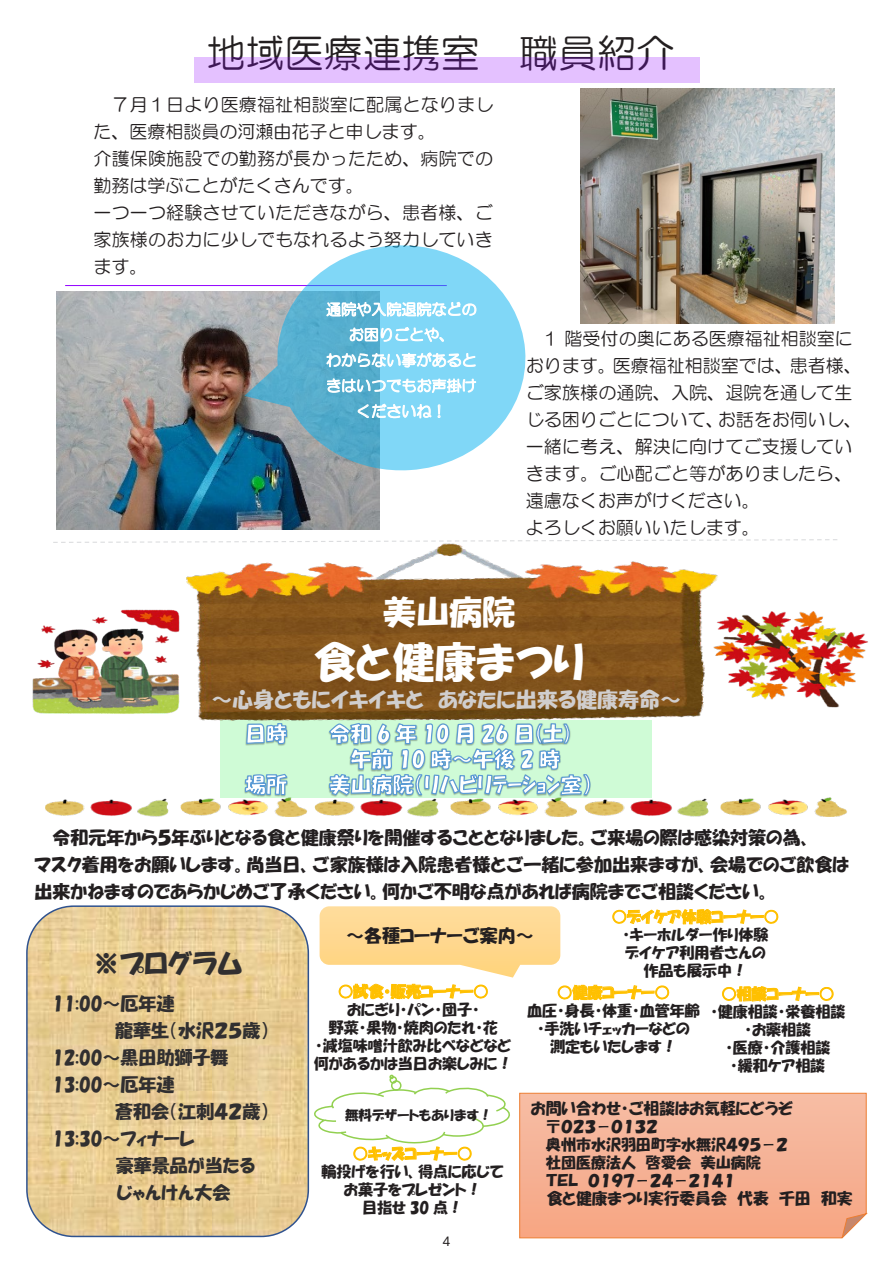
<style>
.page{position:relative;width:893px;height:1263px;background:#fff}
.page>*{position:absolute;margin:0;border:0;box-sizing:border-box;transform-origin:0 0}
.t1{font:42px "HGP Soei Kakupoptai";color:#fff}
.t2{font:39px "HG Maru Gothic MPRO";color:#231f20}
.t3{font:33px "HGP Soei Kakupoptai";color:#fff}
.t4{font:27px "HGP Soei Kakupoptai";color:#312f30}
.t5{font:21px "HGP Soei Kakupoptai";color:#d0cece}
.t6{font:18px/27px "HG Maru Gothic MPRO";letter-spacing:.005em;color:#231f20}
.t7{font:18px/27px "HGP Soei Kakupoptai";color:#231f20}
.t8{font:18px "HGP Soei Kakupoptai";color:#312f30}
.t9{font:15.75px "HGP Soei Kakupoptai";color:#231f20}
.t10{font:15px/18px "HGP Soei Kakupoptai";color:#231f20;text-align:center}
.t11{font:15px "HGP Soei Kakupoptai";color:#ffc000}
.t12{font:15px/25.5px "HG Maru Gothic MPRO";color:#fff;text-align:center}
.t13{font:13.5px "HGP Soei Kakupoptai";color:#231f20}
.t14{font:12px "UD Shin Go Pr 6";color:#231f20}
</style>
<div class="page">
<div style="left:220px;top:720px;width:431px;height:78px;background:#cffbd6"></div>
<div style="left:195px;top:57px;width:505px;height:25px;background:#e4c1ff"></div>
<img style="left:57px;top:291px;width:322px;height:239px">
<hr style="left:65px;top:285px;width:382px;height:1px;background:#9201ff">
<svg style="left:53px;top:539px;width:785px;height:4px"></svg>
<svg style="left:244px;top:245px;width:282px;height:228px"></svg>
<img style="left:580px;top:88px;width:254px;height:236px">
<img style="left:171px;top:525px;width:557px;height:226px">
<img style="left:245px;top:745px;width:43px;height:1px">
<svg style="left:245px;top:722px;width:47px;height:23px"></svg>
<img style="left:327px;top:722px;width:1px;height:24px">
<svg style="left:244px;top:773px;width:44px;height:24px"></svg>
<svg style="left:328px;top:717px;width:263px;height:80px"></svg>
<img style="left:45px;top:797px;width:802px;height:20px">
<svg style="left:26px;top:905px;width:283px;height:332px;background:#e5ca94"></svg>
<svg style="left:320px;top:906px;width:240px;height:71px"></svg>
<svg style="left:519px;top:1092px;width:349px;height:147px;background:#f6b193"></svg>
<div style="left:389px;top:1076px;width:8px;height:8px;border:2px solid #92d050;border-radius:50%"></div>
<div style="left:391px;top:1080px;width:10px;height:11px;border:2px solid #92d050;border-radius:50%"></div>
<svg style="left:314px;top:1087px;width:196px;height:57px"></svg>
<img style="left:32px;top:608px;width:152px;height:108px">
<img style="left:706px;top:609px;width:162px;height:101px">
<h2 class="t2" style="left:207px;top:34px;width:470px">地域医療連携室 職員紹介</h2>
<p class="t6" style="left:94px;top:91px;width:401px;text-indent:18px">７月１日より医療福祉相談室に配属となりました、医療相談員の河瀬由花子と申します。<br>介護保険施設での勤務が長かったため、病院での勤務は学ぶことがたくさんです。<br>一つ一つ経験させていただきながら、患者様、ご家族様のお力に少しでもなれるよう努力していきます。</p>
<p class="t12" style="left:326px;top:296px;width:152px">通院や入院退院などのお困りごとや、<br>わからない事があるときはいつでもお声掛けくださいね！</p>
<p class="t6" style="left:526px;top:325px;width:337px;text-indent:18px">1 階受付の奥にある医療福祉相談室におります。医療福祉相談室では、患者様、ご家族様の通院、入院、退院を通して生じる困りごとについて、お話をお伺いし、一緒に考え、解決に向けてご支援していきます。ご心配ごと等がありましたら、遠慮なくお声がけください。<br>よろしくお願いいたします。</p>
<h3 class="t3" style="left:383px;top:595px;width:134px">美山病院</h3>
<h1 class="t1" style="left:314px;top:640px;width:272px">食と健康まつり</h1>
<p class="t5" style="left:212px;top:688px;width:471px">～心身ともにイキイキと あなたに出来る健康寿命～</p>
<p class="t7" style="left:34px;top:823px;width:816px;text-indent:18px">令和元年から５年ぶりとなる食と健康祭りを開催することとなりました。ご来場の際は感染対策の為、<br>マスク着用をお願いします。尚当日、ご家族様は入院患者様とご一緒に参加出来ますが、会場でのご飲食は出来かねますのであらかじめご了承ください。何かご不明な点があれば病院までご相談ください。</p>
<h3 class="t4" style="left:93px;top:950px;width:151px">※プログラム</h3>
<p class="t8" style="left:52px;top:995px;width:124px">11:00～厄年連</p>
<p class="t8" style="left:115px;top:1022px;width:156px">龍華生（水沢２５歳）</p>
<p class="t8" style="left:52px;top:1049px;width:178px">12:00～黒田助獅子舞</p>
<p class="t8" style="left:52px;top:1076px;width:124px">13:00～厄年連</p>
<p class="t8" style="left:115px;top:1103px;width:156px">蒼和会（江刺４２歳）</p>
<p class="t8" style="left:52px;top:1130px;width:144px">13:30～フィナーレ</p>
<p class="t8" style="left:116px;top:1157px;width:141px">豪華景品が当たる</p>
<p class="t8" style="left:117px;top:1184px;width:115px">じゃんけん大会</p>
<p class="t11" style="left:612px;top:909px;width:168px">○デイケア体験コーナー○</p>
<p class="t10" style="left:622px;top:926px;width:148px">・キーホルダー作り体験デイケア利用者さんの作品も展示中！</p>
<p class="t11" style="left:557px;top:985px;width:114px">○健康コーナー○</p>
<p class="t10" style="left:527px;top:1001px;width:174px">血圧・身長・体重・血管年齢・手洗いチェッカーなどの<br>測定もいたします！</p>
<p class="t7" style="left:346px;top:922px;width:189px">～各種コーナーご案内～</p>
<p class="t11" style="left:338px;top:984px;width:152px">○試食・販売コーナー○</p>
<p class="t10" style="left:314px;top:1000px;width:200px">おにぎり・パン・団子・<br>野菜・果物・焼肉のたれ・花<br>・減塩味噌汁飲み比べなどなど何があるかは当日お楽しみに！</p>
<p class="t11" style="left:722px;top:986px;width:114px">○相談コーナー○</p>
<p class="t10" style="left:710px;top:1003px;width:137px">・健康相談・栄養相談・お薬相談<br>・医療・介護相談<br>・緩和ケア相談</p>
<p class="t13" style="left:345px;top:1108px;width:149px">無料デザートもあります！</p>
<p class="t11" style="left:353px;top:1146px;width:121px">○キッズコーナー○</p>
<p class="t10" style="left:322px;top:1162px;width:184px">輪投げを行い、得点に応じてお菓子をプレゼント！<br>目指せ 30 点！</p>
<p class="t14" style="left:442px;top:1231px;width:9px">4</p>
<p class="t9" style="left:531px;top:1100px;width:264px">お問い合わせ・ご相談はお気軽にどうぞ</p>
<p class="t10" style="left:546px;top:1117px;width:243px;text-align:left">〒０２３－０１３２<br>奥州市水沢羽田町字水無沢４９５－２社団医療法人 啓愛会 美山病院<br>ＴＥＬ ０１９７－２４－２１４１</p>
<p class="t9" style="left:547px;top:1190px;width:307px">食と健康まつり実行委員会 代表 千田 和実</p>
</div>
